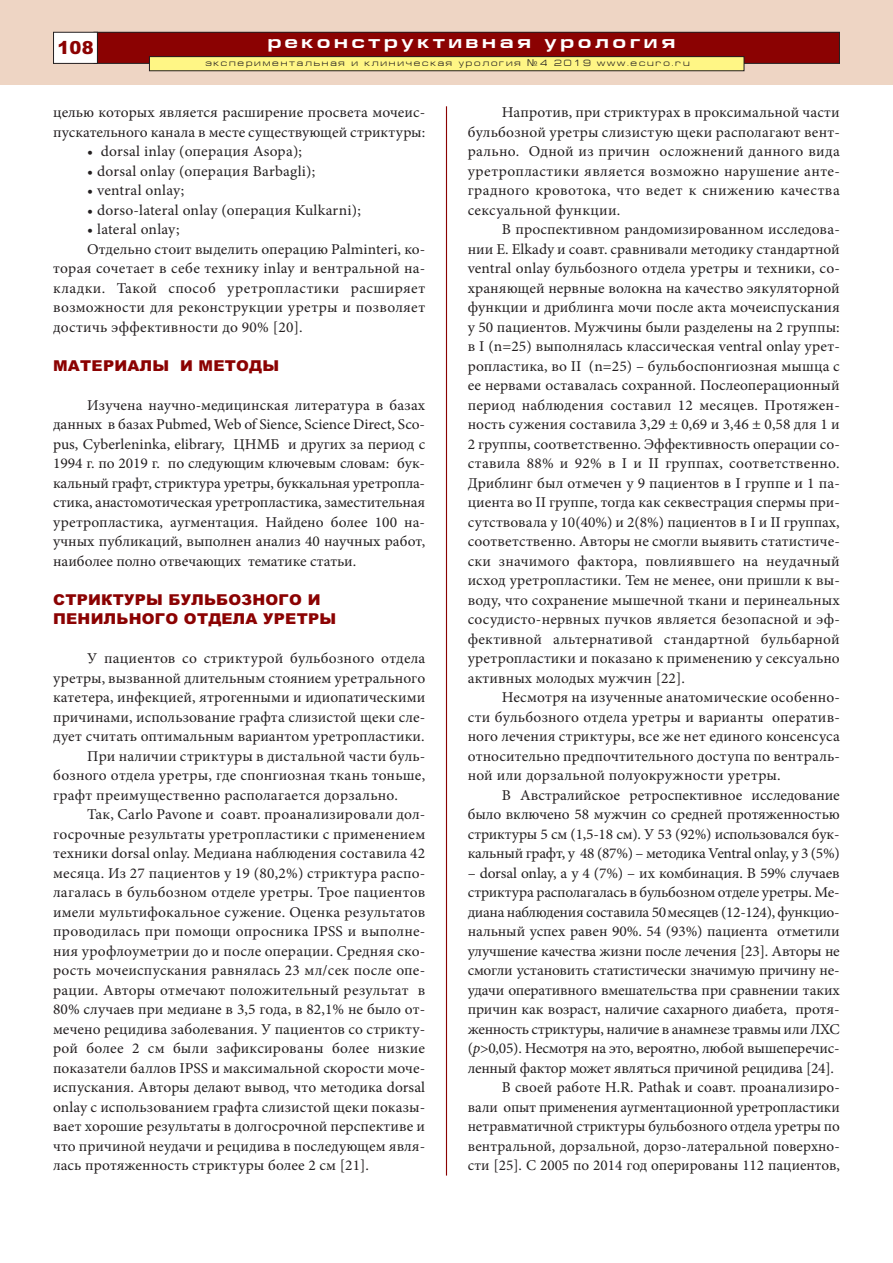
<style>
.page{position:relative;width:893px;height:1263px;background:#fff}
.page>*{position:absolute;margin:0;border:0;box-sizing:border-box;transform-origin:0 0}
.t1{font:700 18px "Europe Ext";letter-spacing:.2em;color:#fff}
.t2{font:900 18px "Arial";color:#8b0202}
.t3{font:15px/19.5px "Minion Pro";letter-spacing:.005em;color:#231f20;text-align:justify}
.t4{font:15px "Minion Pro";letter-spacing:-.015em;color:#231f20}
.t5{font:900 15px/19.5px "Arial";letter-spacing:.015em;color:#8b0202}
.t6{font:15px "Minion Pro";letter-spacing:-.025em;color:#231f20}
.t7{font:15px "Minion Pro";letter-spacing:-.02em;color:#231f20}
.t8{font:15px "Minion Pro";letter-spacing:.025em;color:#231f20}
.t9{font:9px "Europe Ext Normal";letter-spacing:.2em;color:#231f20}
.s1{font-family:"Europe"}
.s2{font-style:italic}
</style>
<div class="page">
<div style="left:0;top:0;width:893px;height:85px;background:#eed5c4"></div>
<div style="left:94px;top:33px;width:745px;height:30px;background:#8b0202"></div>
<div style="left:94px;top:32px;width:746px;height:32px;border:1px solid #231f20"></div>
<div style="left:54px;top:33px;width:43px;height:30px;background:#fff"></div>
<div style="left:53px;top:32px;width:45px;height:32px;border:1px solid #231f20"></div>
<div style="left:150px;top:57px;width:594px;height:13px;background:#fff685"></div>
<div style="left:149px;top:56px;width:595px;height:15px;border:1px solid #231f20"></div>
<hr style="left:446px;top:106px;width:1px;height:1069px;background:#8b0202">
<p class="t2" style="left:58px;top:37px;width:38px">108</p>
<p class="t1" style="left:268px;top:31px;width:409px">реконструктивная урология</p>
<p class="t9" style="left:205px;top:58px;width:486px">экспериментальная и клиническая урология <span class="s1">¹</span>4 2019 www.ecuro.ru</p>
<p class="t3" style="left:53px;top:104px;width:374px">целью которых является расширение просвета мочеис&shy;пускательного канала в месте существующей стриктуры:</p>
<p class="t3" style="left:87px;top:143px;width:216px">• dorsal inlay (операция Asopa);</p>
<p class="t3" style="left:87px;top:162px;width:230px">• dorsal onlay (операция Barbagli);</p>
<p class="t3" style="left:87px;top:182px;width:99px">• ventral onlay;</p>
<p class="t3" style="left:87px;top:201px;width:275px">• dorso-lateral onlay (операция Kulkarni);</p>
<p class="t3" style="left:87px;top:221px;width:94px">• lateral onlay;</p>
<p class="t3" style="left:87px;top:240px;width:340px">Отдельно стоит выделить операцию Palminteri, ко-</p>
<p class="t3" style="left:53px;top:260px;width:374px">торая сочетает в себе технику inlay и вентральной на-</p>
<p class="t8" style="left:53px;top:282px;width:374px">кладки. Такой способ уретропластики расширяет</p>
<p class="t3" style="left:53px;top:299px;width:374px">возможности для реконструкции уретры и позволяет</p>
<p class="t3" style="left:53px;top:318px;width:251px">достичь эффективности до 90% [20].</p>
<p class="t5" style="left:53px;top:356px;width:228px">МАТЕРИАЛЫ И МЕТОДЫ</p>
<p class="t3" style="left:53px;top:396px;width:374px;text-indent:34px">Изучена научно-медицинская литература в базах данных в базах Pubmed, Web of Sience, Science Direct, Sco&shy;pus, Сyberleninka, elibrary, ЦНМБ и других за период с 1994 г. по 2019 г. по следующим ключевым словам: бук&shy;кальный графт, стриктура уретры, буккальная уретропла&shy;стика, анастомотическая уретропластика, заместительная уретропластика, аугментация. Найдено более 100 на&shy;учных публикаций, выполнен анализ 40 научных работ, наиболее полно отвечающих тематике статьи.</p>
<p class="t5" style="left:53px;top:590px;width:285px">СТРИКТУРЫ БУЛЬБОЗНОГО И<br>ПЕНИЛЬНОГО ОТДЕЛА УРЕТРЫ</p>
<p class="t3" style="left:87px;top:650px;width:340px">У пациентов со стриктурой бульбозного отдела</p>
<p class="t3" style="left:53px;top:669px;width:374px">уретры, вызванной длительным стоянием уретрального</p>
<p class="t3" style="left:53px;top:689px;width:374px">катетера, инфекцией, ятрогенными и идиопатическими</p>
<p class="t3" style="left:53px;top:708px;width:374px">причинами, использование графта слизистой щеки сле-</p>
<p class="t3" style="left:53px;top:728px;width:373px">дует считать оптимальным вариантом уретропластики.</p>
<p class="t3" style="left:87px;top:747px;width:340px">При наличии стриктуры в дистальной части буль-</p>
<p class="t3" style="left:53px;top:767px;width:374px">бозного отдела уретры, где спонгиозная ткань тоньше,</p>
<p class="t3" style="left:53px;top:786px;width:346px">графт преимущественно располагается дорзально.</p>
<p class="t3" style="left:87px;top:806px;width:340px">Так, Carlo Pavone и соавт. проанализировали дол-</p>
<p class="t3" style="left:53px;top:825px;width:374px">госрочные результаты уретропластики с применением</p>
<p class="t3" style="left:53px;top:845px;width:374px">техники dorsal onlay. Медиана наблюдения составила 42</p>
<p class="t3" style="left:53px;top:864px;width:374px">месяца. Из 27 пациентов у 19 (80,2%) стриктура распо-</p>
<p class="t3" style="left:53px;top:884px;width:374px">лагалась в бульбозном отделе уретры. Трое пациентов</p>
<p class="t3" style="left:53px;top:903px;width:374px">имели мультифокальное сужение. Оценка результатов</p>
<p class="t3" style="left:53px;top:923px;width:374px">проводилась при помощи опросника IPSS и выполне-</p>
<p class="t3" style="left:53px;top:942px;width:374px">ния урофлоуметрии до и после операции. Средняя ско-</p>
<p class="t3" style="left:53px;top:962px;width:374px">рость мочеиспускания равнялась 23 мл/сек после опе-</p>
<p class="t3" style="left:53px;top:981px;width:374px">рации. Авторы отмечают положительный результат в</p>
<p class="t3" style="left:53px;top:1001px;width:374px">80% случаев при медиане в 3,5 года, в 82,1% не было от-</p>
<p class="t3" style="left:53px;top:1020px;width:374px">мечено рецидива заболевания. У пациентов со стрикту-</p>
<p class="t3" style="left:53px;top:1040px;width:374px">рой более 2 см были зафиксированы более низкие</p>
<p class="t3" style="left:53px;top:1059px;width:374px">показатели баллов IPSS и максимальной скорости моче-</p>
<p class="t3" style="left:53px;top:1079px;width:374px">испускания. Авторы делают вывод, что методика dorsal</p>
<p class="t3" style="left:53px;top:1098px;width:374px">onlay с использованием графта слизистой щеки показы-</p>
<p class="t3" style="left:53px;top:1118px;width:374px">вает хорошие результаты в долгосрочной перспективе и</p>
<p class="t3" style="left:53px;top:1137px;width:374px">что причиной неудачи и рецидива в последующем явля-</p>
<p class="t3" style="left:53px;top:1157px;width:317px">лась протяженность стриктуры более 2 см [21].</p>
<p class="t3" style="left:468px;top:104px;width:374px;text-indent:34px">Напротив, при стриктурах в проксимальной части бульбозной уретры слизистую щеки располагают вент&shy;рально. Одной из причин осложнений данного вида уретропластики является возможно нарушение анте&shy;градного кровотока, что ведет к снижению качества сексуальной функции.</p>
<p class="t3" style="left:468px;top:221px;width:374px;text-indent:34px">В проспективном рандомизированном исследова&shy;нии E. Elkady и соавт. сравнивали методику стандартной ventral onlay бульбозного отдела уретры и техники, со&shy;храняющей нервные волокна на качество эякуляторной функции и дриблинга мочи после акта мочеиспускания у 50 пациентов. Мужчины были разделены на 2 группы: в I (n=25) выполнялась классическая ventral onlay урет&shy;ропластика, во II (n=25) – бульбоспонгиозная мышца с ее нервами оставалась сохранной. Послеоперационный период наблюдения составил 12 месяцев. Протяжен&shy;ность сужения составила 3,29 ± 0,69 и 3,46 ± 0,58 для 1 и 2 группы, соответственно. Эффективность операции со&shy;ставила 88% и 92% в I и II группах, соответственно.<br>Дриблинг был отмечен у 9 пациентов в I группе и 1 па&shy;циента во II группе, тогда как секвестрация спермы при&shy;сутствовала у 10(40%) и 2(8%) пациентов в I и II группах, соответственно. Авторы не смогли выявить статистиче&shy;ски значимого фактора, повлиявшего на неудачный исход уретропластики. Тем не менее, они пришли к вы&shy;воду, что сохранение мышечной ткани и перинеальных сосудисто-нервных пучков является безопасной и эф&shy;фективной альтернативой стандартной бульбарной уретропластики и показано к применению у сексуально активных молодых мужчин [22].</p>
<p class="t3" style="left:468px;top:689px;width:374px;text-indent:34px">Несмотря на изученные анатомические особенно&shy;сти бульбозного отдела уретры и варианты оператив&shy;ного лечения стриктуры, все же нет единого консенсуса относительно предпочтительного доступа по вентраль&shy;ной или дорзальной полуокружности уретры.</p>
<p class="t3" style="left:468px;top:786px;width:374px;text-indent:34px">В Австралийское ретроспективное исследование было включено 58 мужчин со средней протяженностью стриктуры 5 см (1,5-18 см). У 53 (92%) использовался бук&shy;кальный графт, у 48 (87%) – методика Ventral onlay, у 3 (5%)</p>
<p class="t3" style="left:468px;top:864px;width:374px">– dorsal onlay, а у 4 (7%) – их комбинация. В 59% случаев</p>
<p class="t4" style="left:468px;top:887px;width:373px">стриктура располагалась в бульбозном отделе уретры. Ме-</p>
<p class="t6" style="left:468px;top:906px;width:373px">диана наблюдения составила 50месяцев (12-124), функцио-</p>
<p class="t3" style="left:468px;top:923px;width:374px">нальный успех равен 90%. 54 (93%) пациента отметили</p>
<p class="t4" style="left:468px;top:945px;width:374px">улучшение качества жизни после лечения [23]. Авторы не</p>
<p class="t3" style="left:468px;top:962px;width:373px">смогли установить статистически значимую причину не-</p>
<p class="t3" style="left:468px;top:981px;width:374px">удачи оперативного вмешательства при сравнении таких</p>
<p class="t3" style="left:468px;top:1001px;width:373px">причин как возраст, наличие сахарного диабета, протя-</p>
<p class="t7" style="left:468px;top:1023px;width:374px">женность стриктуры, наличие в анамнезе травмы или ЛХС</p>
<p class="t4" style="left:468px;top:1043px;width:373px">(<span class="s2">p</span>&gt;0,05). Несмотря на это, вероятно, любой вышеперечис-</p>
<p class="t4" style="left:468px;top:1062px;width:368px">ленный фактор может являться причиной рецидива [24].</p>
<p class="t3" style="left:502px;top:1079px;width:340px">В своей работе H.R. Pathak и соавт. проанализиро-</p>
<p class="t3" style="left:468px;top:1098px;width:374px">вали опыт применения аугментационной уретропластики</p>
<p class="t3" style="left:468px;top:1118px;width:374px">нетравматичной стриктуры бульбозного отдела уретры по</p>
<p class="t3" style="left:468px;top:1137px;width:374px">вентральной, дорзальной, дорзо-латеральной поверхно-</p>
<p class="t3" style="left:468px;top:1157px;width:374px">сти [25]. С 2005 по 2014 год оперированы 112 пациентов,</p>
</div>
